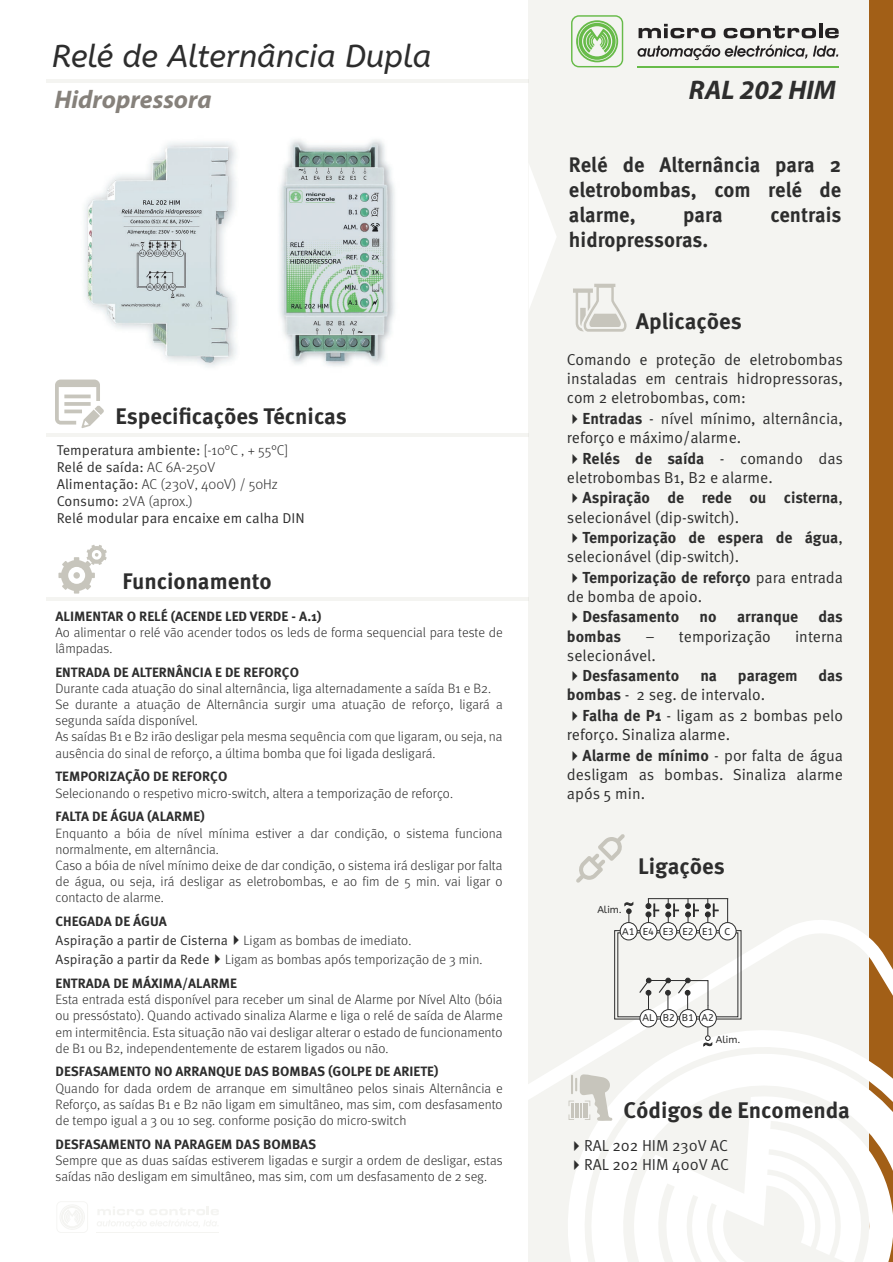
<style>
.page{position:relative;width:893px;height:1262px;background:#fff}
.page>*{position:absolute;margin:0;border:0;box-sizing:border-box;transform-origin:0 0}
.t1{font:italic 31.5px "A Bee Zee";color:#2d2d2d}
.t2{font:italic 700 27px "Myriad Pro";color:#2d2d2d}
.t3{font:italic 700 25.5px "Myriad Pro";color:#86817b}
.t4{font:700 22.5px "Meta Pro";color:#2d2d2d}
.t5{font:700 21px/25.2px "Meta Pro";color:#2d2d2d;text-align:justify}
.t6{font:15.9px/19px "Meta Pro";color:#2d2d2d}
.t7{font:700 15.9px/19px "Meta Pro";color:#2d2d2d}
.t8{font:14.25px/17.1px "Meta Pro";color:#2d2d2d}
.t9{font:300 13.5px/16.2px "Meta Pro";color:#2d2d2d}
.t10{font:700 13.5px "Meta Pro";color:#2d2d2d}
.t11{font:9.9px "A Bee Zee";color:#2d2d2d}
.s1{font-weight:300}
.s2{font-weight:700}
.s3{font-weight:400}
</style>
<div class="page">
<div style="left:528px;top:0;width:342px;height:1262px;background:#f4f4f1"></div>
<hr style="left:47px;top:79px;width:482px;height:4px;background:#f4f4f1">
<hr style="left:47px;top:433px;width:482px;height:4px;background:#f4f4f1">
<hr style="left:47px;top:597px;width:482px;height:3px;background:#d3d3ca">
<svg style="left:97px;top:1206px;width:122px;height:22px"></svg>
<hr style="left:96px;top:1232px;width:123px;height:1px;background:#d3d3ca">
<svg style="left:57px;top:1202px;width:31px;height:30px"></svg>
<div style="left:869px;top:0;width:23px;height:1262px;background:#a25f17"></div>
<svg style="left:529px;top:166px;width:27px;height:142px"></svg>
<svg style="left:528px;top:909px;width:364px;height:353px"></svg>
<svg style="left:624px;top:901px;width:10px;height:23px"></svg>
<div style="left:614px;top:930px;width:127px;height:89px;border:1px solid #2d2d2d"></div>
<svg style="left:665px;top:899px;width:14px;height:23px"></svg>
<svg style="left:638px;top:977px;width:70px;height:32px"></svg>
<svg style="left:685px;top:899px;width:34px;height:23px"></svg>
<svg style="left:645px;top:898px;width:14px;height:24px"></svg>
<hr style="left:648px;top:898px;width:80px;height:1px;background:#2d2d2d">
<svg style="left:727px;top:898px;width:1px;height:24px"></svg>
<div style="left:719px;top:922px;width:17px;height:18px;background:#fff;border-radius:50%"></div>
<div style="left:718px;top:922px;width:18px;height:18px;border:1px solid #2d2d2d;border-radius:50%"></div>
<div style="left:699px;top:922px;width:17px;height:18px;background:#fff;border-radius:50%"></div>
<div style="left:699px;top:922px;width:17px;height:18px;border:1px solid #2d2d2d;border-radius:50%"></div>
<div style="left:679px;top:922px;width:17px;height:18px;background:#fff;border-radius:50%"></div>
<div style="left:679px;top:922px;width:18px;height:18px;border:1px solid #2d2d2d;border-radius:50%"></div>
<div style="left:659px;top:922px;width:17px;height:18px;background:#fff;border-radius:50%"></div>
<div style="left:659px;top:922px;width:18px;height:18px;border:1px solid #2d2d2d;border-radius:50%"></div>
<div style="left:640px;top:922px;width:17px;height:18px;background:#fff;border-radius:50%"></div>
<div style="left:639px;top:922px;width:18px;height:18px;border:1px solid #2d2d2d;border-radius:50%"></div>
<div style="left:620px;top:922px;width:17px;height:18px;background:#fff;border-radius:50%"></div>
<div style="left:619px;top:922px;width:18px;height:18px;border:1px solid #2d2d2d;border-radius:50%"></div>
<div style="left:640px;top:1009px;width:17px;height:18px;background:#fff;border-radius:50%"></div>
<div style="left:639px;top:1009px;width:18px;height:18px;border:1px solid #2d2d2d;border-radius:50%"></div>
<div style="left:699px;top:1009px;width:17px;height:18px;background:#fff;border-radius:50%"></div>
<div style="left:699px;top:1009px;width:17px;height:18px;border:1px solid #2d2d2d;border-radius:50%"></div>
<div style="left:679px;top:1009px;width:17px;height:18px;background:#fff;border-radius:50%"></div>
<div style="left:679px;top:1009px;width:18px;height:18px;border:1px solid #2d2d2d;border-radius:50%"></div>
<div style="left:660px;top:1009px;width:17px;height:18px;background:#fff;border-radius:50%"></div>
<div style="left:660px;top:1009px;width:17px;height:18px;border:1px solid #2d2d2d;border-radius:50%"></div>
<svg style="left:703px;top:1027px;width:10px;height:20px"></svg>
<img style="left:84px;top:139px;width:311px;height:228px">
<svg style="left:58px;top:545px;width:49px;height:48px"></svg>
<svg style="left:573px;top:284px;width:54px;height:48px"></svg>
<svg style="left:576px;top:834px;width:49px;height:49px"></svg>
<svg style="left:568px;top:1072px;width:45px;height:48px"></svg>
<svg style="left:55px;top:379px;width:49px;height:49px"></svg>
<svg style="left:637px;top:45px;width:201px;height:15px"></svg>
<svg style="left:638px;top:24px;width:77px;height:14px"></svg>
<svg style="left:723px;top:26px;width:93px;height:12px"></svg>
<svg style="left:819px;top:24px;width:3px;height:14px"></svg>
<svg style="left:825px;top:28px;width:13px;height:10px"></svg>
<hr style="left:637px;top:66px;width:201px;height:1px;background:#67bb49">
<svg style="left:571px;top:15px;width:52px;height:52px"></svg>
<h1 class="t1" style="left:52px;top:38px;width:381px">Relé de Alternância Dupla</h1>
<h3 class="t3" style="left:54px;top:83px;width:159px">Hidropressora</h3>
<h3 class="t4" style="left:116px;top:402px;width:233px">Especificações Técnicas</h3>
<p class="t8" style="left:57px;top:442px;width:249px">Temperatura ambiente: <span class="s1">[-10°C , + 55°C]<br></span>Relé de saída: <span class="s1">AC 6A-250V<br></span>Alimentação: <span class="s1">AC (230V, 400V) / 50Hz<br></span>Consumo: <span class="s1">2VA (aprox.)<br></span>Relé modular para encaixe em calha DIN</p>
<h3 class="t4" style="left:122px;top:566px;width:151px">Funcionamento</h3>
<p class="t10" style="left:55px;top:607px;width:267px">ALIMENTAR O RELÉ (ACENDE LED VERDE - A.1)</p>
<p class="t9" style="left:55px;top:623px;width:448px">Ao alimentar o relé vão acender todos os leds de forma sequencial para teste de lâmpadas.</p>
<p class="t10" style="left:55px;top:663px;width:245px">ENTRADA DE ALTERNÂNCIA E DE REFORÇO</p>
<p class="t9" style="left:55px;top:679px;width:449px">Durante cada atuação do sinal alternância, liga alternadamente a saída B1 e B2.<br>Se durante a atuação de Alternância surgir uma atuação de reforço, ligará a segunda saída disponível.<br>As saídas B1 e B2 irão desligar pela mesma sequência com que ligaram, ou seja, na ausência do sinal de reforço, a última bomba que foi ligada desligará.</p>
<p class="t10" style="left:55px;top:768px;width:173px">TEMPORIZAÇÃO DE REFORÇO</p>
<p class="t9" style="left:55px;top:784px;width:399px">Selecionando o respetivo micro-switch, altera a temporização de reforço.</p>
<p class="t10" style="left:55px;top:808px;width:151px">FALTA DE ÁGUA (ALARME)</p>
<p class="t9" style="left:55px;top:824px;width:448px">Enquanto a bóia de nível mínima estiver a dar condição, o sistema funciona normalmente, em alternância.<br>Caso a bóia de nível mínimo deixe de dar condição, o sistema irá desligar por falta de água, ou seja, irá desligar as eletrobombas, e ao fim de 5 min. vai ligar o contacto de alarme.</p>
<p class="t9" style="left:55px;top:911px;width:428px;line-height:19px"><span class="s2">CHEGADA DE ÁGUA<br></span><span class="s3">Aspiração a partir de Cisterna</span>✔Ligam as bombas de imediato.<br><span class="s3">Aspiração a partir da Rede</span>✔Ligam as bombas após temporização de 3 min.</p>
<p class="t10" style="left:55px;top:974px;width:183px">ENTRADA DE MÁXIMA/ALARME</p>
<p class="t9" style="left:55px;top:990px;width:448px;text-align:justify">Esta entrada está disponível para receber um sinal de Alarme por Nível Alto (bóia ou pressóstato). Quando activado sinaliza Alarme e liga o relé de saída de Alarme em intermitência. Esta situação não vai desligar alterar o estado de funcionamento de B1 ou B2, independentemente de estarem ligados ou não.</p>
<p class="t10" style="left:55px;top:1063px;width:384px">DESFASAMENTO NO ARRANQUE DAS BOMBAS (GOLPE DE ARIETE)</p>
<p class="t9" style="left:55px;top:1079px;width:448px;text-align:justify">Quando for dada ordem de arranque em simultâneo pelos sinais Alternância e Reforço, as saídas B1 e B2 não ligam em simultâneo, mas sim, com desfasamento de tempo igual a 3 ou 10 seg. conforme posição do micro-switch</p>
<p class="t10" style="left:55px;top:1135px;width:262px">DESFASAMENTO NA PARAGEM DAS BOMBAS</p>
<p class="t9" style="left:55px;top:1151px;width:448px">Sempre que as duas saídas estiverem ligadas e surgir a ordem de desligar, estas saídas não desligam em simultâneo, mas sim, com um desfasamento de 2 seg.</p>
<h2 class="t2" style="left:689px;top:72px;width:149px">RAL 202 HIM</h2>
<h3 class="t5" style="left:569px;top:153px;width:274px">Relé de Alternância para 2 eletrobombas, com relé de alarme,</h3>
<h3 class="t5" style="left:683px;top:203px;width:41px">para</h3>
<h3 class="t5" style="left:770px;top:203px;width:72px">centrais</h3>
<h3 class="t5" style="left:569px;top:228px;width:141px">hidropressoras.</h3>
<h3 class="t4" style="left:635px;top:306px;width:107px">Aplicações</h3>
<p class="t6" style="left:567px;top:351px;width:277px;text-align:justify">Comando e proteção de eletrobombas instaladas em centrais hidropressoras, com 2 eletrobombas, com:</p>
<p class="t6" style="left:567px;top:409px;width:277px">✔<span class="s2">Entradas</span> - nível mínimo, alternância, reforço e máximo/alarme.</p>
<p class="t6" style="left:567px;top:449px;width:277px">✔<span class="s2">Relés de saída</span> - comando das eletrobombas B1, B2 e alarme.</p>
<p class="t6" style="left:567px;top:489px;width:277px">✔<span class="s2">Aspiração de rede ou cisterna</span>, selecionável (dip-switch).</p>
<p class="t7" style="left:567px;top:528px;width:277px">✔Temporização de espera de água<span class="s3">, selecionável (dip-switch).</span></p>
<p class="t6" style="left:567px;top:568px;width:277px">✔<span class="s2">Temporização de reforço</span> para entrada de bomba de apoio.</p>
<p class="t7" style="left:567px;top:608px;width:114px">✔Desfasamento</p>
<p class="t7" style="left:699px;top:608px;width:19px">no</p>
<p class="t7" style="left:737px;top:608px;width:63px">arranque</p>
<p class="t7" style="left:818px;top:608px;width:26px">das</p>
<p class="t7" style="left:567px;top:627px;width:56px">bombas</p>
<p class="t6" style="left:645px;top:627px;width:127px">– temporização</p>
<p class="t6" style="left:795px;top:627px;width:49px">interna</p>
<p class="t6" style="left:567px;top:646px;width:90px">selecionável.</p>
<p class="t7" style="left:567px;top:666px;width:114px">✔Desfasamento</p>
<p class="t7" style="left:700px;top:666px;width:18px">na</p>
<p class="t7" style="left:738px;top:666px;width:61px">paragem</p>
<p class="t7" style="left:818px;top:666px;width:26px">das</p>
<p class="t6" style="left:567px;top:685px;width:200px"><span class="s2">bombas</span> - 2 seg. de intervalo.</p>
<p class="t6" style="left:567px;top:706px;width:277px">✔<span class="s2">Falha de P1</span> - ligam as 2 bombas pelo reforço. Sinaliza alarme.</p>
<p class="t6" style="left:567px;top:746px;width:277px;text-align:justify">✔<span class="s2">Alarme de mínimo</span> - por falta de água desligam as bombas. Sinaliza alarme após 5 min.</p>
<p class="t11" style="left:597px;top:904px;width:26px">Alim.</p>
<h3 class="t4" style="left:638px;top:852px;width:88px">Ligações</h3>
<p class="t11" style="left:622px;top:925px;width:14px">A1</p>
<p class="t11" style="left:662px;top:925px;width:69px">E3 E2 E1 C</p>
<p class="t11" style="left:642px;top:925px;width:13px">E4</p>
<p class="t11" style="left:642px;top:1012px;width:73px">AL B2 B1 A2</p>
<p class="t11" style="left:716px;top:1033px;width:26px">Alim.</p>
<h3 class="t4" style="left:623px;top:1095px;width:228px">Códigos de Encomenda</h3>
<p class="t6" style="left:568px;top:1136px;width:161px">✔RAL 202 HIM 230V AC</p>
<p class="t6" style="left:568px;top:1155px;width:162px">✔RAL 202 HIM 400V AC</p>
</div>
